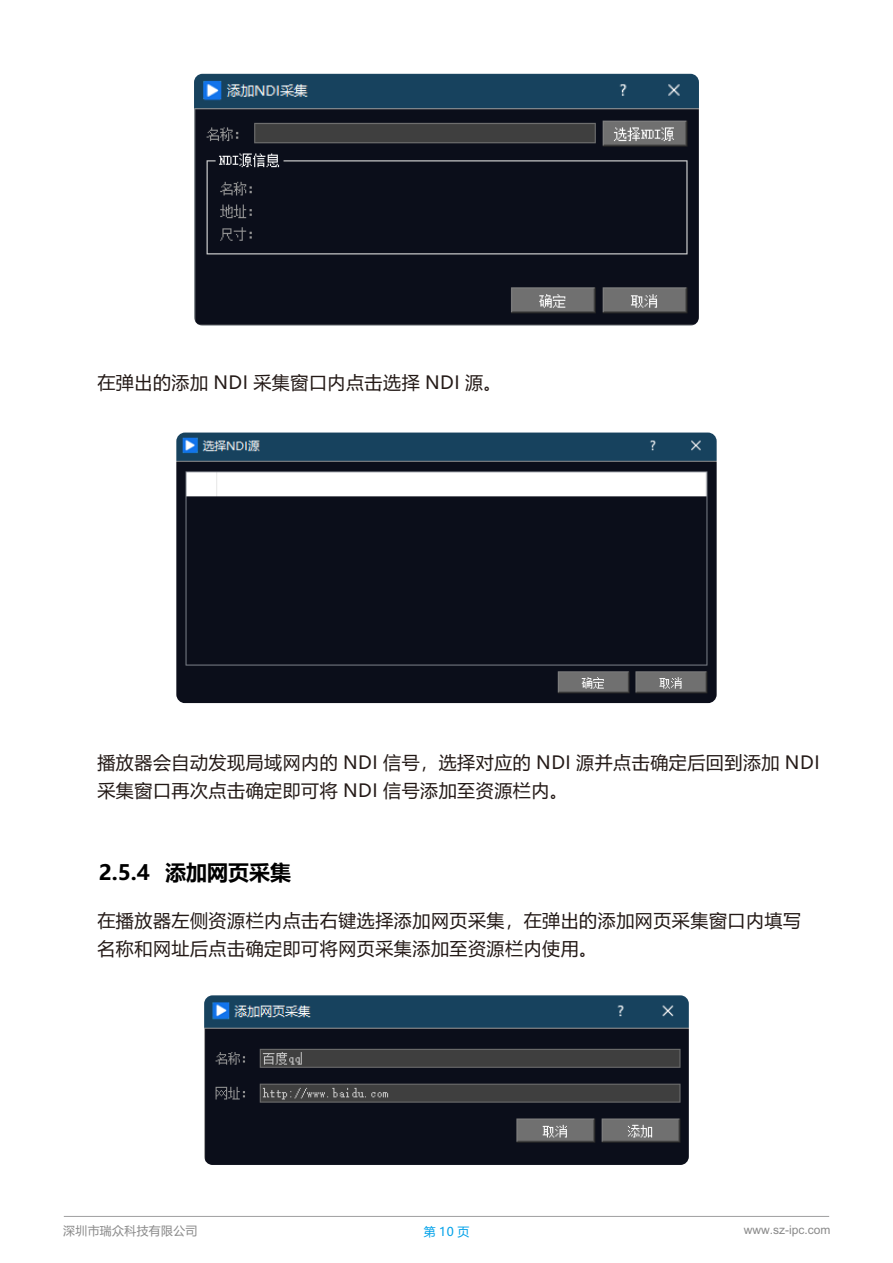
<style>
.page{position:relative;width:893px;height:1263px;background:#fff}
.page>*{position:absolute;margin:0;border:0;box-sizing:border-box;transform-origin:0 0}
.t1{font:700 21px "Microsoft Ya Hei";color:#000}
.t2{font:18px/28.5px "Microsoft Ya Hei";letter-spacing:.03em;color:#231916}
.t3{font:12px "Arial Unicode MS";color:#898989}
.t4{font:12px "Microsoft Ya Hei";letter-spacing:.03em;color:#898989}
.t5{font:12px "Microsoft Ya Hei";color:#00a1e9}
</style>
<div class="page">
<hr style="left:64px;top:1216px;width:765px;height:1px;background:#9f9fa0">
<img style="left:194px;top:74px;width:505px;height:252px;border-radius:9px">
<img style="left:176px;top:432px;width:541px;height:271px;border-radius:9px">
<img style="left:204px;top:995px;width:485px;height:170px;border-radius:9px">
<p class="t2" style="left:97px;top:370px;width:406px">在弹出的添加 NDI 采集窗口内点击选择 NDI 源。</p>
<p class="t2" style="left:97px;top:749px;width:724px">播放器会自动发现局域网内的 NDI 信号，选择对应的 NDI 源并点击确定后回到添加 NDI采集窗口再次点击确定即可将 NDI 信号添加至资源栏内。</p>
<p class="t1" style="left:99px;top:863px;width:194px">2.5.4 添加网页采集</p>
<p class="t2" style="left:97px;top:907px;width:705px">在播放器左侧资源栏内点击右键选择添加网页采集，在弹出的添加网页采集窗口内填写名称和网址后点击确定即可将网页采集添加至资源栏内使用。</p>
<p class="t4" style="left:63px;top:1225px;width:136px">深圳市瑞众科技有限公司</p>
<p class="t5" style="left:424px;top:1226px;width:47px">第 10 页</p>
<p class="t3" style="left:744px;top:1225px;width:88px">www.sz-ipc.com</p>
</div>
